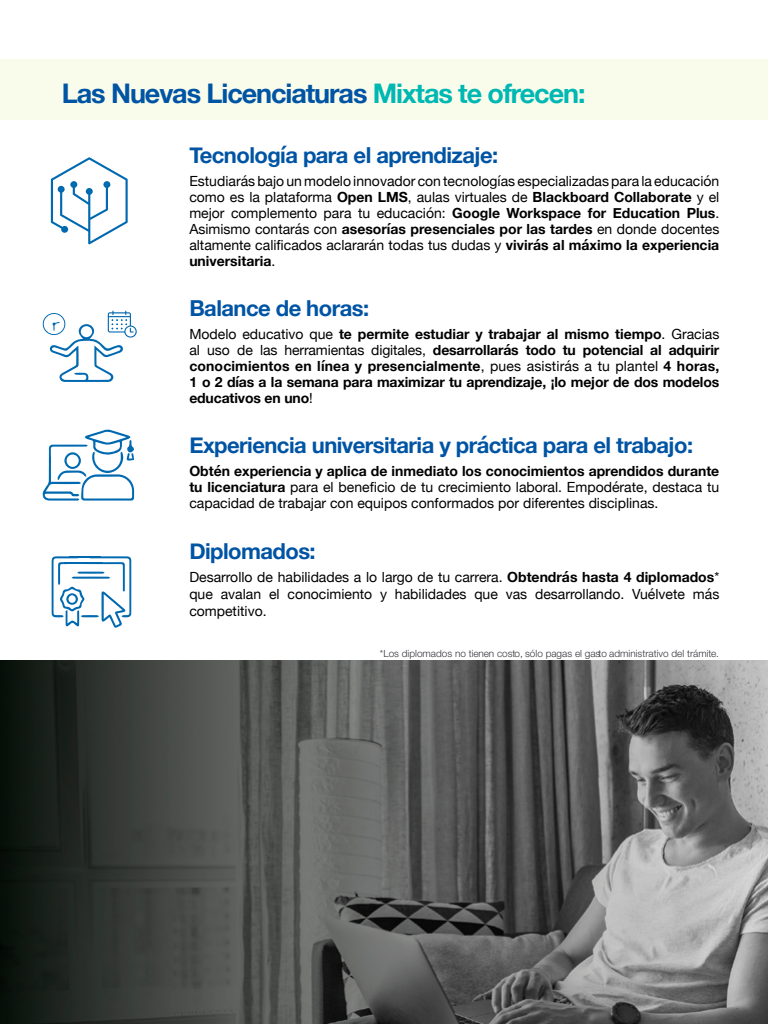
<style>
.page{position:relative;width:768px;height:1024px;background:#fff}
.page>*{position:absolute;margin:0;border:0;box-sizing:border-box;transform-origin:0 0}
.t1{font:700 27px "Helvetica Neue";letter-spacing:-.04em;color:#0054a4}
.t2{font:700 22px "Helvetica Neue";letter-spacing:-.025em;color:#0054a4}
.t3{font:14px/16px "Helvetica Neue";color:#000;text-align:justify}
.t4{font:700 14px/16px "Helvetica Neue";letter-spacing:-.01em;color:#000;text-align:justify}
.t5{font:300 10px "Helvetica Neue LT Std";color:#33333b}
.s1{color:#00b8b3}
.s2{font-weight:700}
.s3{font-weight:400}
</style>
<div class="page">
<div style="left:0;top:59px;width:768px;height:61px;background:#fafceb"></div>
<img style="left:0;top:661px;width:768px;height:363px">
<svg style="left:43px;top:311px;width:94px;height:71px"></svg>
<svg style="left:51px;top:157px;width:77px;height:87px"></svg>
<svg style="left:42px;top:429px;width:92px;height:72px"></svg>
<svg style="left:52px;top:556px;width:79px;height:72px"></svg>
<hr style="left:69px;top:556px;width:31px;height:2px;background:#0069b0">
<hr style="left:64px;top:562px;width:39px;height:2px;background:#0069b0">
<h1 class="t1" style="left:62px;top:72px;width:525px">Las Nuevas Licenciaturas <span class="s1">Mixtas te ofrecen:</span></h1>
<h2 class="t2" style="left:189px;top:138px;width:310px">Tecnología para el aprendizaje:</h2>
<p class="t3" style="left:189px;top:174px;width:532px">Estudiarás bajo un modelo innovador con tecnologías especializadas para la educación como es la plataforma <span class="s2">Open LMS</span>, aulas virtuales de <span class="s2">Blackboard Collaborate</span> y el mejor complemento para tu educación: <span class="s2">Google Workspace for Education Plus</span>.<br>Asimismo contarás con <span class="s2">asesorías presenciales por las tardes</span> en donde docentes altamente calificados aclararán todas tus dudas y <span class="s2">vivirás al máximo la experiencia universitaria</span>.</p>
<h2 class="t2" style="left:189px;top:291px;width:181px">Balance de horas:</h2>
<p class="t4" style="left:189px;top:327px;width:532px"><span class="s3">Modelo educativo que</span> te permite estudiar y trabajar al mismo tiempo<span class="s3">. Gracias al uso de las herramientas digitales,</span> desarrollarás todo tu potencial al adquirir conocimientos en línea y presencialmente<span class="s3">, pues asistirás a tu plantel</span> 4 horas, 1 o 2 días a la semana para maximizar tu aprendizaje, ¡lo mejor de dos modelos educativos en uno<span class="s3">!</span></p>
<h2 class="t2" style="left:189px;top:428px;width:505px">Experiencia universitaria y práctica para el trabajo:</h2>
<p class="t3" style="left:189px;top:464px;width:532px"><span class="s2">Obtén experiencia y aplica de inmediato los conocimientos aprendidos durante tu licenciatura</span> para el beneficio de tu crecimiento laboral. Empodérate, destaca tu capacidad de trabajar con equipos conformados por diferentes disciplinas.</p>
<h2 class="t2" style="left:189px;top:533px;width:128px">Diplomados:</h2>
<p class="t3" style="left:189px;top:570px;width:532px;line-height:16.8px">Desarrollo de habilidades a lo largo de tu carrera. <span class="s2">Obtendrás hasta 4 diplomados</span>* que avalan el conocimiento y habilidades que vas desarrollando. Vuélvete más competitivo.</p>
<p class="t5" style="left:380px;top:647px;width:341px">*Los diplomados no tienen costo, sólo pagas el gasto administrativo del trámite.</p>
</div>
